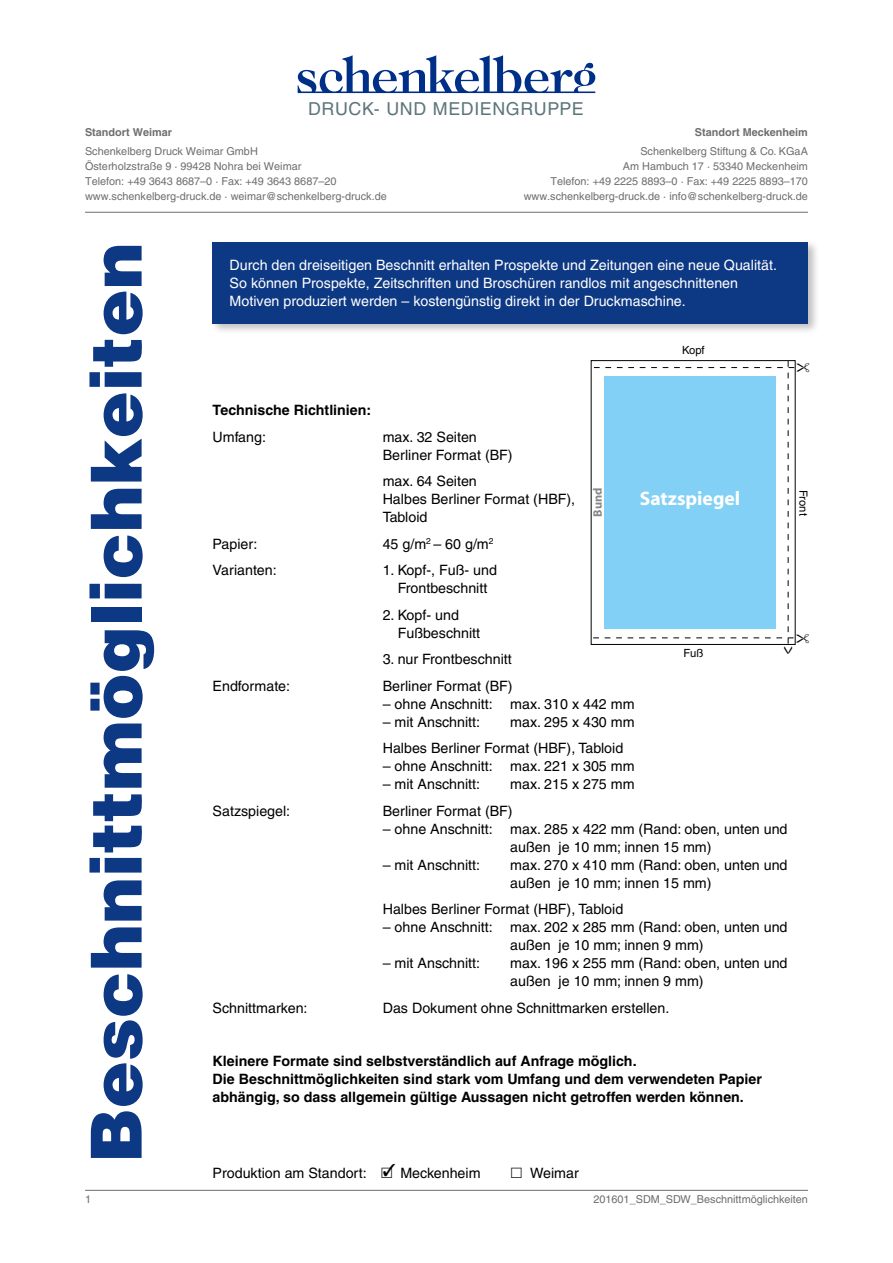
<style>
.page{position:relative;width:893px;height:1263px;background:#fff}
.page>*{position:absolute;margin:0;border:0;box-sizing:border-box;transform-origin:0 0}
.t1{font:900 70.5px "Helvetica LT";color:#0d3884}
.t2{font:700 19.65px "Myriad";color:#fff}
.t3{font:17.85px "Helvetica LT";letter-spacing:.03em;color:#5d767b}
.t4{font:14.25px/18px "Helvetica LT";color:#000}
.t5{font:700 14.25px/18px "Helvetica LT";color:#000}
.t6{font:14.25px/18px "Helvetica LT";color:#fff}
.t7{font:700 12.3px "Myriad";color:#868786}
.t8{font:11.25px "Helvetica LT";color:#000}
.t9{font:10.8px/15px "Helvetica LT";color:#6e6e6e}
.t10{font:700 10.8px "Helvetica LT";color:#6e6e6e}
</style>
<div class="page">
<svg style="left:298px;top:55px;width:297px;height:38px"></svg>
<hr style="left:85px;top:212px;width:723px;height:1px;background:#6e6e6e">
<hr style="left:85px;top:1190px;width:723px;height:1px;background:#6e6e6e">
<div style="left:210px;top:239px;width:609px;height:96px;background:#000;opacity:.25"></div>
<div style="left:213px;top:242px;width:595px;height:81px;background:#0d3884"></div>
<svg style="left:593px;top:361px;width:203px;height:284px"></svg>
<p class="t3" style="left:308px;top:98px;width:277px">DRUCK- UND MEDIENGRUPPE</p>
<p class="t10" style="left:85px;top:126px;width:89px">Standort Weimar</p>
<p class="t9" style="left:85px;top:144px;width:303px">Schenkelberg Druck Weimar GmbH<br>Österholzstraße 9 · 99428 Nohra bei Weimar<br>Telefon: +49 3643 8687–0 · Fax: +49 3643 8687–20 www.schenkelberg-druck.de · weimar@schenkelberg-druck.de</p>
<p class="t10" style="left:695px;top:126px;width:115px">Standort Meckenheim</p>
<p class="t9" style="left:524px;top:144px;width:286px;text-align:right">Schenkelberg Stiftung &amp; Co. KGaA<br>Am Hambuch 17 · 53340 Meckenheim<br>Telefon: +49 2225 8893–0 · Fax: +49 2225 8893–170 www.schenkelberg-druck.de · info@schenkelberg-druck.de</p>
<h1 class="t1" style="left:70px;top:1163px;width:922px;rotate:-90deg">Beschnittmöglichkeiten</h1>
<p class="t6" style="left:230px;top:256px;width:549px">Durch den dreiseitigen Beschnitt erhalten Prospekte und Zeitungen eine neue Qualität.<br>So können Prospekte, Zeitschriften und Broschüren randlos mit angeschnittenen<br>Motiven produziert werden – kostengünstig direkt in der Druckmaschine.</p>
<p class="t8" style="left:682px;top:344px;width:24px">Kopf</p>
<p class="t5" style="left:213px;top:401px;width:160px">Technische Richtlinien:</p>
<p class="t4" style="left:213px;top:427px;width:55px">Umfang:</p>
<p class="t4" style="left:383px;top:427px;width:131px">max. 32 Seiten<br>Berliner Format (BF)</p>
<p class="t4" style="left:383px;top:472px;width:194px">max. 64 Seiten<br>Halbes Berliner Format (HBF),<br>Tabloid</p>
<p class="t4" style="left:213px;top:534px;width:47px">Papier:</p>
<p class="t4" style="left:383px;top:534px;width:112px">45 g/m<sup>2</sup> – 60 g/m<sup>2</sup></p>
<p class="t4" style="left:213px;top:561px;width:66px">Varianten:</p>
<p class="t4" style="left:383px;top:561px;width:116px;text-align:center">1. Kopf-, Fuß- und<br>Frontbeschnitt</p>
<p class="t4" style="left:398px;top:605px;width:84px;text-indent:-15px">2. Kopf- und<br>Fußbeschnitt</p>
<p class="t4" style="left:383px;top:650px;width:131px">3. nur Frontbeschnitt</p>
<p class="t4" style="left:213px;top:676px;width:79px">Endformate:</p>
<p class="t4" style="left:383px;top:676px;width:131px">Berliner Format (BF)</p>
<p class="t4" style="left:383px;top:694px;width:253px">– ohne Anschnitt: max. 310 x 442 mm</p>
<p class="t4" style="left:383px;top:712px;width:99px">– mit Anschnitt:</p>
<p class="t7" style="left:591px;top:517px;width:31px;rotate:-90deg">Bund</p>
<h2 class="t2" style="left:640px;top:488px;width:102px">Satzspiegel</h2>
<p class="t8" style="left:683px;top:646px;width:22px">Fuß</p>
<p class="t4" style="left:383px;top:708px;width:253px;line-height:26.5px;text-indent:128px">max. 295 x 430 mm<br>Halbes Berliner Format (HBF), Tabloid</p>
<p class="t4" style="left:383px;top:757px;width:253px">– ohne Anschnitt: max. 221 x 305 mm</p>
<p class="t4" style="left:383px;top:775px;width:99px">– mit Anschnitt:</p>
<p class="t4" style="left:510px;top:775px;width:126px">max. 215 x 275 mm</p>
<p class="t4" style="left:213px;top:801px;width:79px">Satzspiegel:</p>
<p class="t4" style="left:383px;top:801px;width:131px">Berliner Format (BF)</p>
<p class="t4" style="left:510px;top:819px;width:279px;text-indent:-128px">– ohne Anschnitt: max. 285 x 422 mm (Rand: oben, unten und außen je 10 mm; innen 15 mm)</p>
<p class="t4" style="left:383px;top:855px;width:99px">– mit Anschnitt:</p>
<p class="t4" style="left:510px;top:855px;width:279px">max. 270 x 410 mm (Rand: oben, unten und außen je 10 mm; innen 15 mm)</p>
<p class="t4" style="left:383px;top:900px;width:242px">Halbes Berliner Format (HBF), Tabloid</p>
<p class="t4" style="left:510px;top:918px;width:279px;text-indent:-128px">– ohne Anschnitt: max. 202 x 285 mm (Rand: oben, unten und außen je 10 mm; innen 9 mm)</p>
<p class="t4" style="left:383px;top:954px;width:99px">– mit Anschnitt:</p>
<p class="t4" style="left:510px;top:954px;width:279px">max. 196 x 255 mm (Rand: oben, unten und außen je 10 mm; innen 9 mm)</p>
<p class="t4" style="left:213px;top:998px;width:96px">Schnittmarken:</p>
<p class="t4" style="left:383px;top:998px;width:288px">Das Dokument ohne Schnittmarken erstellen.</p>
<p class="t8" style="left:810px;top:490px;width:27px;rotate:90deg">Front</p>
<p class="t5" style="left:213px;top:1051px;width:551px">Kleinere Formate sind selbstverständlich auf Anfrage möglich.<br>Die Beschnittmöglichkeiten sind stark vom Umfang und dem verwendeten Papier abhängig, so dass allgemein gültige Aussagen nicht getroffen werden können.</p>
<p class="t4" style="left:213px;top:1164px;width:269px">Produktion am Standort: ✓ Meckenheim</p>
<p class="t4" style="left:530px;top:1164px;width:50px">Weimar</p>
<p class="t9" style="left:85px;top:1192px;width:8px">1</p>
<p class="t9" style="left:593px;top:1192px;width:216px">201601_SDM_SDW_Beschnittmöglichkeiten</p>
</div>
